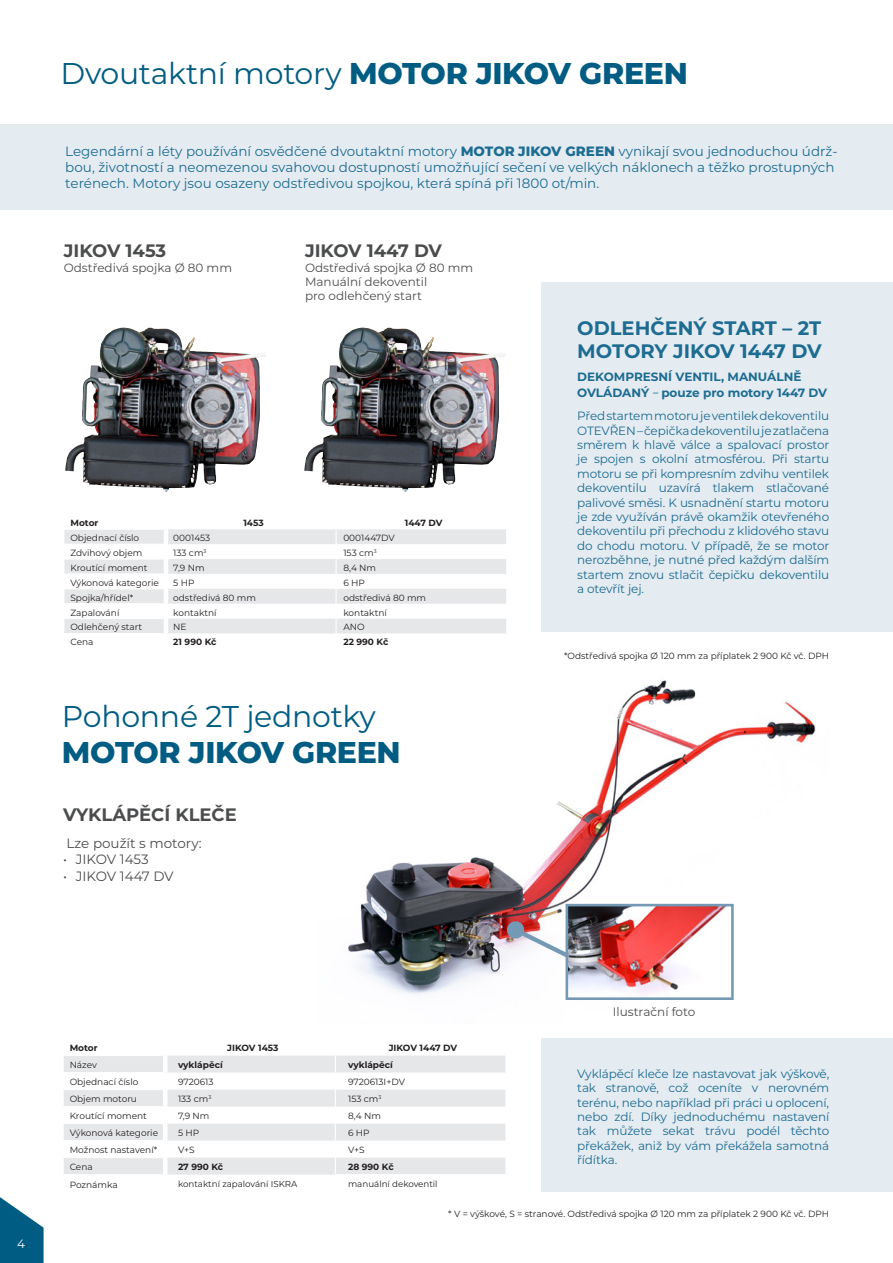
<style>
.page{position:relative;width:893px;height:1263px;background:#fff}
.page>*{position:absolute;margin:0;border:0;box-sizing:border-box;transform-origin:0 0}
.t1{font:30px/36px "Montserrat";letter-spacing:-.01em;color:#005c82}
.t2{font:700 19.5px/23.4px "Montserrat";color:#1d6c92}
.t3{font:700 18px "Montserrat";color:#4b4c4d}
.t4{font:13.5px/16.2px "Montserrat";color:#1d6c92}
.t5{font:13.5px "Montserrat";color:#4b4c4d}
.t6{font:12px/14.4px "Montserrat";letter-spacing:-.01em;color:#1d6c92;text-align:justify}
.t7{font:12px/14.4px "Montserrat";color:#4b4c4d}
.t8{font:700 12px/16.2px "Montserrat";color:#1d6c92}
.t9{font:12px "Montserrat";color:#fff}
.t10{font:9px "Montserrat";color:#231f20}
.t11{font:700 9px "Montserrat";color:#231f20}
.t12{font:8.7px "Montserrat";color:#231f20}
.s1{font-weight:800}
.s2{font-family:"Myriad Pro";font-weight:400}
</style>
<div class="page">
<img style="left:348px;top:680px;width:468px;height:320px">
<div style="left:541px;top:282px;width:352px;height:349px;background:#e4ebf1"></div>
<svg style="left:506px;top:920px;width:60px;height:48px"></svg>
<img style="left:570px;top:908px;width:160px;height:88px">
<div style="left:566px;top:904px;width:168px;height:96px;border:3px solid #7499b5"></div>
<div style="left:0;top:124px;width:893px;height:85px;background:#e4ebf1"></div>
<img style="left:304px;top:329px;width:201px;height:163px">
<svg style="left:65px;top:529px;width:441px;height:104px;fill:#e6e7e9"></svg>
<hr style="left:64px;top:529px;width:100px;height:1px;background:#fff">
<hr style="left:64px;top:544px;width:100px;height:1px;background:#fff">
<hr style="left:64px;top:559px;width:100px;height:1px;background:#fff">
<hr style="left:64px;top:574px;width:100px;height:1px;background:#fff">
<hr style="left:64px;top:618px;width:100px;height:1px;background:#fff">
<svg style="left:64px;top:530px;width:1px;height:103px"></svg>
<hr style="left:64px;top:589px;width:100px;height:1px;background:#fff">
<hr style="left:64px;top:603px;width:100px;height:1px;background:#fff">
<svg style="left:335px;top:529px;width:2px;height:104px"></svg>
<hr style="left:164px;top:529px;width:4px;height:15px;background:#fff">
<hr style="left:164px;top:544px;width:4px;height:15px;background:#fff">
<hr style="left:164px;top:559px;width:4px;height:15px;background:#fff">
<hr style="left:164px;top:574px;width:4px;height:15px;background:#fff">
<hr style="left:164px;top:589px;width:4px;height:15px;background:#fff">
<hr style="left:164px;top:604px;width:4px;height:15px;background:#fff">
<hr style="left:164px;top:619px;width:4px;height:14px;background:#fff">
<img style="left:65px;top:329px;width:201px;height:163px">
<div style="left:541px;top:1038px;width:352px;height:154px;background:#e4ebf1"></div>
<svg style="left:64px;top:1055px;width:441px;height:119px;fill:#e6e7e9"></svg>
<hr style="left:63px;top:1055px;width:100px;height:1px;background:#fff">
<hr style="left:63px;top:1072px;width:100px;height:1px;background:#fff">
<hr style="left:63px;top:1089px;width:100px;height:1px;background:#fff">
<hr style="left:63px;top:1106px;width:100px;height:1px;background:#fff">
<hr style="left:63px;top:1123px;width:100px;height:1px;background:#fff">
<hr style="left:63px;top:1140px;width:100px;height:1px;background:#fff">
<hr style="left:63px;top:1157px;width:100px;height:1px;background:#fff">
<svg style="left:335px;top:1055px;width:1px;height:119px"></svg>
<hr style="left:163px;top:1055px;width:4px;height:17px;background:#fff">
<hr style="left:163px;top:1072px;width:4px;height:17px;background:#fff">
<hr style="left:163px;top:1089px;width:4px;height:17px;background:#fff">
<hr style="left:163px;top:1106px;width:4px;height:17px;background:#fff">
<hr style="left:163px;top:1123px;width:4px;height:17px;background:#fff">
<hr style="left:163px;top:1140px;width:4px;height:17px;background:#fff">
<hr style="left:163px;top:1157px;width:4px;height:17px;background:#fff">
<svg style="left:0;top:1197px;width:44px;height:66px"></svg>
<p class="t1" style="left:61px;top:55px;width:629px">Dvoutaktní motory <span class="s1">MOTOR JIKOV GREEN</span></p>
<p class="t4" style="left:65px;top:142px;width:774px">Legendární a léty používání osvědčené dvoutaktní motory <span class="s1">MOTOR JIKOV GREEN</span> vynikají svou jednoduchou údrž&shy;bou, životností a neomezenou svahovou dostupností umožňující sečení ve velkých náklonech a těžko prostupných terénech. Motory jsou osazeny odstředivou spojkou, která spíná při 1800 ot/min.</p>
<p class="t3" style="left:64px;top:238px;width:104px">JIKOV 1453</p>
<p class="t7" style="left:64px;top:260px;width:170px">Odstředivá spojka Ø 80 mm</p>
<p class="t3" style="left:305px;top:238px;width:139px">JIKOV 1447 DV</p>
<p class="t7" style="left:305px;top:260px;width:170px">Odstředivá spojka Ø 80 mm</p>
<p class="t7" style="left:305px;top:274px;width:124px">Manuální dekoventil pro odlehčený start</p>
<p class="t11" style="left:70px;top:516px;width:30px">Motor</p>
<p class="t11" style="left:243px;top:516px;width:22px">1453</p>
<p class="t11" style="left:405px;top:516px;width:39px">1447 DV</p>
<p class="t10" style="left:70px;top:532px;width:70px">Objednací číslo</p>
<p class="t10" style="left:173px;top:532px;width:39px">0001453</p>
<p class="t10" style="left:343px;top:532px;width:53px">0001447DV</p>
<p class="t10" style="left:70px;top:547px;width:74px">Zdvihový objem</p>
<p class="t10" style="left:173px;top:547px;width:35px">133 cm<sup>3</sup></p>
<p class="t10" style="left:343px;top:547px;width:35px">153 cm<sup>3</sup></p>
<p class="t10" style="left:70px;top:561px;width:79px">Kroutící moment</p>
<p class="t10" style="left:173px;top:561px;width:33px">7,9 Nm</p>
<p class="t10" style="left:343px;top:561px;width:34px">8,4 Nm</p>
<p class="t10" style="left:70px;top:576px;width:90px">Výkonová kategorie</p>
<p class="t10" style="left:173px;top:576px;width:23px">5 HP</p>
<p class="t10" style="left:343px;top:576px;width:23px">6 HP</p>
<p class="t10" style="left:70px;top:591px;width:64px">Spojka/hřídel*</p>
<p class="t10" style="left:173px;top:591px;width:84px">odstředivá 80 mm</p>
<p class="t10" style="left:343px;top:591px;width:84px">odstředivá 80 mm</p>
<p class="t10" style="left:70px;top:606px;width:51px">Zapalování</p>
<p class="t10" style="left:173px;top:606px;width:45px">kontaktní</p>
<p class="t10" style="left:343px;top:606px;width:45px">kontaktní</p>
<p class="t10" style="left:70px;top:621px;width:73px">Odlehčený start</p>
<p class="t10" style="left:173px;top:621px;width:15px">NE</p>
<p class="t10" style="left:343px;top:621px;width:23px">ANO</p>
<p class="t10" style="left:70px;top:636px;width:25px">Cena</p>
<p class="t11" style="left:173px;top:636px;width:45px">21 990 Kč</p>
<p class="t11" style="left:343px;top:636px;width:46px">22 990 Kč</p>
<p class="t1" style="left:62px;top:697px;width:340px">Pohonné 2T jednotky<br><span class="s1">MOTOR JIKOV GREEN</span></p>
<p class="t3" style="left:63px;top:802px;width:175px">VYKLÁPĚCÍ KLEČE</p>
<p class="t5" style="left:67px;top:834px;width:137px">Lze použít s motory:</p>
<p class="t5" style="left:63px;top:850px;width:87px">• JIKOV 1453</p>
<p class="t5" style="left:63px;top:866px;width:112px">• JIKOV 1447 DV</p>
<p class="t2" style="left:577px;top:315px;width:246px">ODLEHČENÝ START – 2T<br>MOTORY JIKOV 1447 DV</p>
<p class="t8" style="left:577px;top:368px;width:251px">DEKOMPRESNÍ VENTIL, MANUÁLNĚ<br>OVLÁDANÝ <span class="s2">–</span> pouze pro motory 1447 DV</p>
<p class="t6" style="left:577px;top:408px;width:253px">Před startem motoru je ventilek dekoventilu OTEVŘEN – čepička dekoventilu je zatlačena směrem k hlavě válce a spalovací prostor je spojen s okolní atmosférou. Při startu motoru se při kompresním zdvihu ventilek dekoventilu uzavírá tlakem stlačované palivové směsi. K usnadnění startu motoru je zde využíván právě okamžik otevřeného dekoventilu při přechodu z klidového stavu do chodu motoru. V případě, že se motor nerozběhne, je nutné před každým dalším startem znovu stlačit čepičku dekoventilu a otevřít jej.</p>
<p class="t10" style="left:564px;top:650px;width:267px">*Odstředivá spojka Ø 120 mm za příplatek 2 900 Kč vč. DPH</p>
<p class="t9" style="left:17px;top:1235px;width:9px">4</p>
<p class="t11" style="left:70px;top:1042px;width:29px">Motor</p>
<p class="t11" style="left:227px;top:1042px;width:53px">JIKOV 1453</p>
<p class="t11" style="left:389px;top:1042px;width:70px">JIKOV 1447 DV</p>
<p class="t10" style="left:70px;top:1059px;width:29px">Název</p>
<p class="t11" style="left:178px;top:1059px;width:46px">vyklápěcí</p>
<p class="t11" style="left:348px;top:1059px;width:46px">vyklápěcí</p>
<p class="t10" style="left:70px;top:1076px;width:70px">Objednací číslo</p>
<p class="t10" style="left:178px;top:1076px;width:37px">9720613</p>
<p class="t10" style="left:348px;top:1076px;width:58px">9720613I+DV</p>
<p class="t10" style="left:70px;top:1093px;width:69px">Objem motoru</p>
<p class="t10" style="left:178px;top:1093px;width:35px">133 cm<sup>3</sup></p>
<p class="t10" style="left:348px;top:1093px;width:35px">153 cm<sup>3</sup></p>
<p class="t10" style="left:70px;top:1110px;width:79px">Kroutící moment</p>
<p class="t10" style="left:178px;top:1110px;width:33px">7,9 Nm</p>
<p class="t10" style="left:348px;top:1110px;width:34px">8,4 Nm</p>
<p class="t10" style="left:70px;top:1127px;width:90px">Výkonová kategorie</p>
<p class="t10" style="left:178px;top:1127px;width:23px">5 HP</p>
<p class="t10" style="left:348px;top:1127px;width:23px">6 HP</p>
<p class="t10" style="left:70px;top:1144px;width:89px">Možnost nastavení*</p>
<p class="t10" style="left:178px;top:1144px;width:18px">V+S</p>
<p class="t10" style="left:348px;top:1144px;width:18px">V+S</p>
<p class="t10" style="left:70px;top:1161px;width:25px">Cena</p>
<p class="t11" style="left:178px;top:1161px;width:47px">27 990 Kč</p>
<p class="t11" style="left:348px;top:1161px;width:47px">28 990 Kč</p>
<p class="t10" style="left:70px;top:1178px;width:50px">Poznámka</p>
<p class="t12" style="left:178px;top:1178px;width:121px">kontaktní zapalování ISKRA</p>
<p class="t12" style="left:348px;top:1178px;width:91px">manuální dekoventil</p>
<p class="t7" style="left:613px;top:1004px;width:84px">Ilustrační foto</p>
<p class="t6" style="left:577px;top:1066px;width:253px">Vyklápěcí kleče lze nastavovat jak výškově, tak stranově, což oceníte v nerovném terénu, nebo například při práci u oplocení, nebo zdí. Díky jednoduchému nastavení tak můžete sekat trávu podél těchto překážek, aniž by vám překážela samotná řídítka.</p>
<p class="t10" style="left:448px;top:1208px;width:382px">* V = výškové, S = stranové. Odstředivá spojka Ø 120 mm za příplatek 2 900 Kč vč. DPH</p>
</div>
